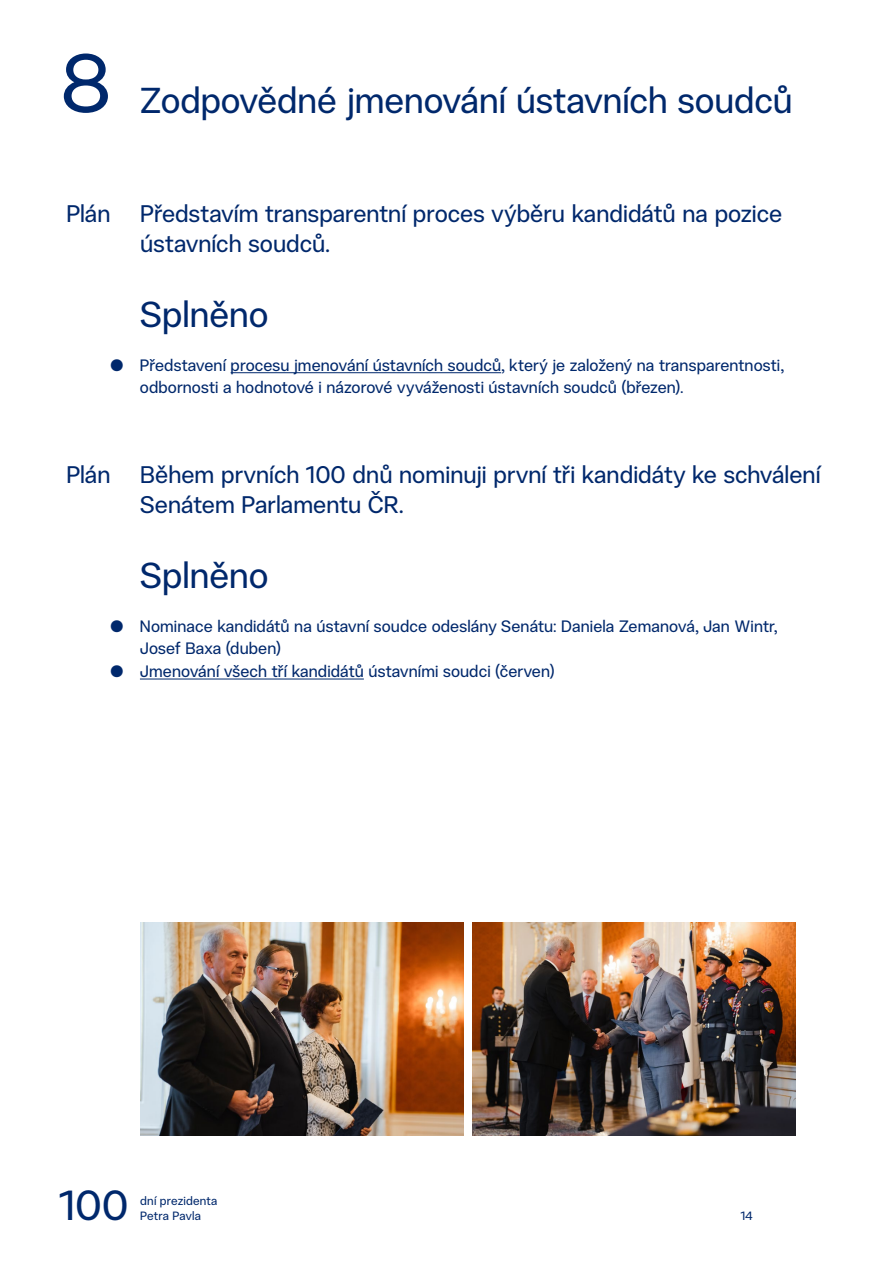
<style>
.page{position:relative;width:893px;height:1263px;background:#fff}
.page>*{position:absolute;margin:0;border:0;box-sizing:border-box;transform-origin:0 0}
.t1{font:82.5px "PPP Sans";color:#00286c}
.t2{font:42px "PPP Sans";color:#00286c}
.t3{font:36px "PPP Sans";color:#00286c}
.t4{font:24px/30px "PPP Sans";color:#00286c}
.t5{font:16.5px/22.5px "PPP Sans";letter-spacing:.005em;color:#00286c}
.t6{font:12px/15px "PPP Sans";letter-spacing:.015em;color:#00286c}
</style>
<div class="page">
<hr style="left:231px;top:372px;width:270px;height:1px;background:#00286c">
<hr style="left:140px;top:679px;width:224px;height:1px;background:#00286c">
<img style="left:140px;top:923px;width:323px;height:212px">
<img style="left:472px;top:923px;width:323px;height:212px">
<h1 class="t1" style="left:60px;top:33px;width:54px">8</h1>
<h3 class="t3" style="left:140px;top:78px;width:654px">Zodpovědné jmenování ústavních soudců</h3>
<h3 class="t4" style="left:140px;top:199px;width:643px;text-indent:-74px">Plán Představím transparentní proces výběru kandidátů na pozice ústavních soudců.</h3>
<h3 class="t3" style="left:140px;top:292px;width:130px">Splněno</h3>
<p class="t5" style="left:140px;top:354px;width:645px;text-indent:-29px">● Představení procesu jmenování ústavních soudců, který je založený na transparentnosti, odbornosti a hodnotové i názorové vyváženosti ústavních soudců (březen).</p>
<h3 class="t4" style="left:140px;top:460px;width:682px;text-indent:-74px">Plán Během prvních 100 dnů nominuji první tři kandidáty ke schválení<br>Senátem Parlamentu ČR.</h3>
<h3 class="t3" style="left:140px;top:553px;width:130px">Splněno</h3>
<p class="t5" style="left:140px;top:615px;width:639px;text-indent:-29px">● Nominace kandidátů na ústavní soudce odeslány Senátu: Daniela Zemanová, Jan Wintr,<br>Josef Baxa (duben)</p>
<p class="t5" style="left:111px;top:660px;width:446px">● Jmenování všech tří kandidátů ústavními soudci (červen)</p>
<h2 class="t2" style="left:60px;top:1180px;width:71px">100</h2>
<p class="t6" style="left:140px;top:1194px;width:79px">dní prezidenta<br>Petra Pavla</p>
<p class="t6" style="left:741px;top:1209px;width:13px">14</p>
</div>
